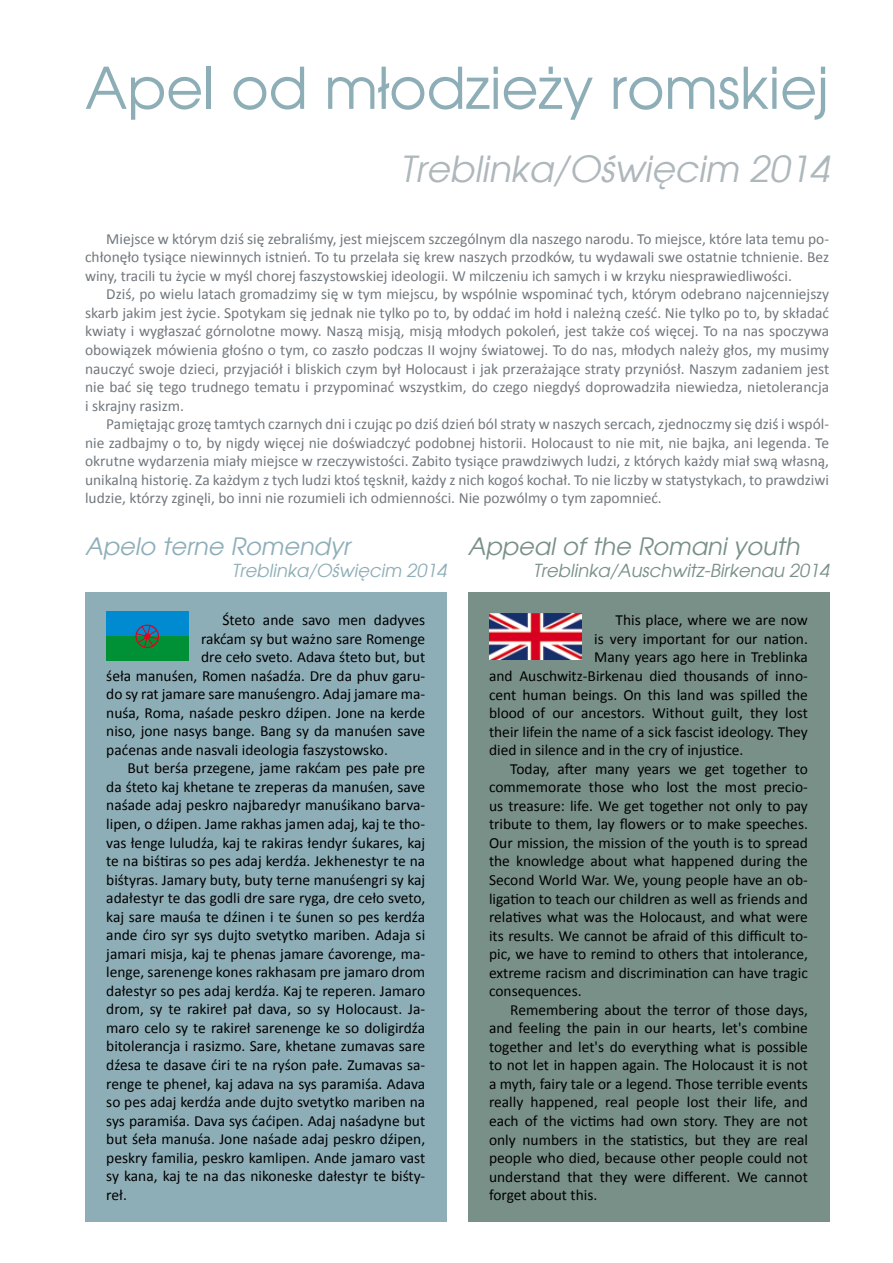
<style>
.page{position:relative;width:893px;height:1263px;background:#fff}
.page>*{position:absolute;margin:0;border:0;box-sizing:border-box;transform-origin:0 0}
.t1{font:57px "Avalon";color:#8eaeb7}
.t2{font:italic 36px "Avalon";color:#aeb7bc}
.t3{font:italic 24px "Avalon";color:#799088}
.t4{font:italic 24px "Avalon";color:#8eaeb7}
.t5{font:italic 18px "Avalon";color:#799088}
.t6{font:italic 18px "Avalon";color:#8eaeb7}
.t7{font:15.45px "Calibri";color:#000}
.t8{font:15.45px/18.6px "Calibri";color:#72787d;text-align:justify}
</style>
<div class="page">
<div style="left:468px;top:592px;width:361px;height:630px;background:#799088"></div>
<div style="left:85px;top:592px;width:361px;height:630px;background:#8eaeb7"></div>
<div style="left:106px;top:611px;width:82px;height:25px;background:#008bd0"></div>
<div style="left:106px;top:636px;width:82px;height:25px;background:#009036"></div>
<svg style="left:135px;top:624px;width:24px;height:25px"></svg>
<img style="left:489px;top:613px;width:92px;height:47px">
<h1 class="t1" style="left:85px;top:54px;width:745px">Apel od młodzieży romskiej</h1>
<h2 class="t2" style="left:400px;top:147px;width:431px">Treblinka/Oświęcim 2014</h2>
<p class="t8" style="left:85px;top:229px;width:746px;text-indent:21px">Miejsce w którym dziś się zebraliśmy, jest miejscem szczególnym dla naszego narodu. To miejsce, które lata temu po&shy;chłonęło tysiące niewinnych istnień. To tu przelała się krew naszych przodków, tu wydawali swe ostatnie tchnienie. Bez winy, tracili tu życie w myśl chorej faszystowskiej ideologii. W milczeniu ich samych i w krzyku niesprawiedliwości.</p>
<p class="t8" style="left:85px;top:284px;width:746px;text-indent:21px">Dziś, po wielu latach gromadzimy się w tym miejscu, by wspólnie wspominać tych, którym odebrano najcenniejszy skarb jakim jest życie. Spotykam się jednak nie tylko po to, by oddać im hołd i należną cześć. Nie tylko po to, by składać kwiaty i wygłaszać górnolotne mowy. Naszą misją, misją młodych pokoleń, jest także coś więcej. To na nas spoczywa obowiązek mówienia głośno o tym, co zaszło podczas II wojny światowej. To do nas, młodych należy głos, my musimy nauczyć swoje dzieci, przyjaciół i bliskich czym był Holocaust i jak przerażające straty przyniósł. Naszym zadaniem jest nie bać się tego trudnego tematu i przypominać wszystkim, do czego niegdyś doprowadziła niewiedza, nietolerancja i skrajny rasizm.</p>
<p class="t8" style="left:85px;top:414px;width:746px;text-indent:21px">Pamiętając grozę tamtych czarnych dni i czując po dziś dzień ból straty w naszych sercach, zjednoczmy się dziś i wspól&shy;nie zadbajmy o to, by nigdy więcej nie doświadczyć podobnej historii. Holocaust to nie mit, nie bajka, ani legenda. Te okrutne wydarzenia miały miejsce w rzeczywistości. Zabito tysiące prawdziwych ludzi, z których każdy miał swą własną, unikalną historię. Za każdym z tych ludzi ktoś tęsknił, każdy z nich kogoś kochał. To nie liczby w statystykach, to prawdziwi ludzie, którzy zginęli, bo inni nie rozumieli ich odmienności. Nie pozwólmy o tym zapomnieć.</p>
<h3 class="t4" style="left:85px;top:532px;width:267px">Apelo terne Romendyr</h3>
<p class="t6" style="left:232px;top:559px;width:216px">Treblinka/Oświęcim 2014</p>
<p class="t7" style="left:222px;top:610px;width:204px">Śteto ande savo men dadyves</p>
<p class="t7" style="left:201px;top:629px;width:226px">rakćam sy but ważno sare Romenge</p>
<p class="t7" style="left:201px;top:647px;width:226px">dre ceło sveto. Adava śteto but, but</p>
<p class="t7" style="left:106px;top:666px;width:320px">śeła manuśen, Romen naśadźa. Dre da phuv garu-</p>
<p class="t7" style="left:106px;top:684px;width:320px">do sy rat jamare sare manuśengro. Adaj jamare ma-</p>
<p class="t7" style="left:106px;top:703px;width:320px">nuśa, Roma, naśade peskro dźipen. Jone na kerde</p>
<p class="t7" style="left:106px;top:721px;width:320px">niso, jone nasys bange. Bang sy da manuśen save</p>
<p class="t7" style="left:106px;top:740px;width:283px">paćenas ande nasvali ideologia faszystowsko.</p>
<p class="t7" style="left:128px;top:759px;width:299px">But berśa przegene, jame rakćam pes pałe pre</p>
<p class="t7" style="left:106px;top:777px;width:320px">da śteto kaj khetane te zreperas da manuśen, save</p>
<p class="t7" style="left:106px;top:796px;width:320px">naśade adaj peskro najbaredyr manuśikano barva-</p>
<p class="t7" style="left:106px;top:814px;width:320px">lipen, o dźipen. Jame rakhas jamen adaj, kaj te tho-</p>
<p class="t7" style="left:106px;top:833px;width:320px">vas łenge luludźa, kaj te rakiras łendyr śukares, kaj</p>
<p class="t7" style="left:106px;top:851px;width:320px">te na biśtiras so pes adaj kerdźa. Jekhenestyr te na</p>
<p class="t7" style="left:106px;top:870px;width:320px">biśtyras. Jamary buty, buty terne manuśengri sy kaj</p>
<p class="t7" style="left:106px;top:888px;width:320px">adałestyr te das godli dre sare ryga, dre ceło sveto,</p>
<p class="t7" style="left:106px;top:907px;width:320px">kaj sare mauśa te dźinen i te śunen so pes kerdźa</p>
<p class="t7" style="left:106px;top:925px;width:320px">ande ćiro syr sys dujto svetytko mariben. Adaja si</p>
<p class="t7" style="left:106px;top:944px;width:320px">jamari misja, kaj te phenas jamare ćavorenge, ma-</p>
<p class="t7" style="left:106px;top:962px;width:320px">lenge, sarenenge kones rakhasam pre jamaro drom</p>
<p class="t7" style="left:106px;top:981px;width:320px">dałestyr so pes adaj kerdźa. Kaj te reperen. Jamaro</p>
<p class="t7" style="left:106px;top:1000px;width:320px">drom, sy te rakireł pał dava, so sy Holocaust. Ja-</p>
<p class="t7" style="left:106px;top:1018px;width:320px">maro celo sy te rakireł sarenenge ke so doligirdźa</p>
<p class="t7" style="left:106px;top:1037px;width:320px">bitolerancja i rasizmo. Sare, khetane zumavas sare</p>
<p class="t7" style="left:106px;top:1055px;width:320px">dźesa te dasave ćiri te na ryśon pałe. Zumavas sa-</p>
<p class="t7" style="left:106px;top:1074px;width:320px">renge te pheneł, kaj adava na sys paramiśa. Adava</p>
<p class="t7" style="left:106px;top:1092px;width:320px">so pes adaj kerdźa ande dujto svetytko mariben na</p>
<p class="t7" style="left:106px;top:1111px;width:320px">sys paramiśa. Dava sys ćaćipen. Adaj naśadyne but</p>
<p class="t7" style="left:106px;top:1129px;width:320px">but śeła manuśa. Jone naśade adaj peskro dźipen,</p>
<p class="t7" style="left:106px;top:1148px;width:320px">peskry familia, peskro kamlipen. Ande jamaro vast</p>
<p class="t7" style="left:106px;top:1166px;width:320px">sy kana, kaj te na das nikoneske dałestyr te biśty-</p>
<p class="t7" style="left:106px;top:1185px;width:22px">reł.</p>
<h3 class="t3" style="left:468px;top:532px;width:333px">Appeal of the Romani youth</h3>
<p class="t5" style="left:533px;top:559px;width:298px">Treblinka/Auschwitz-Birkenau 2014</p>
<p class="t7" style="left:615px;top:611px;width:194px">This place, where we are now</p>
<p class="t7" style="left:594px;top:629px;width:215px">is very important for our nation.</p>
<p class="t7" style="left:594px;top:648px;width:215px">Many years ago here in Treblinka</p>
<p class="t7" style="left:489px;top:666px;width:320px">and Auschwitz-Birkenau died thousands of inno-</p>
<p class="t7" style="left:489px;top:685px;width:320px">cent human beings. On this land was spilled the</p>
<p class="t7" style="left:489px;top:703px;width:320px">blood of our ancestors. Without guilt, they lost</p>
<p class="t7" style="left:489px;top:722px;width:320px">their lifein the name of a sick fascist ideology. They</p>
<p class="t7" style="left:489px;top:740px;width:256px">died in silence and in the cry of injustice.</p>
<p class="t7" style="left:510px;top:759px;width:299px">Today, after many years we get together to</p>
<p class="t7" style="left:489px;top:777px;width:320px">commemorate those who lost the most precio-</p>
<p class="t7" style="left:489px;top:796px;width:320px">us treasure: life. We get together not only to pay</p>
<p class="t7" style="left:489px;top:815px;width:320px">tribute to them, lay flowers or to make speeches.</p>
<p class="t7" style="left:489px;top:833px;width:320px">Our mission, the mission of the youth is to spread</p>
<p class="t7" style="left:489px;top:852px;width:320px">the knowledge about what happened during the</p>
<p class="t7" style="left:489px;top:870px;width:320px">Second World War. We, young people have an ob-</p>
<p class="t7" style="left:489px;top:889px;width:320px">ligation to teach our children as well as friends and</p>
<p class="t7" style="left:489px;top:907px;width:320px">relatives what was the Holocaust, and what were</p>
<p class="t7" style="left:489px;top:926px;width:320px">its results. We cannot be afraid of this difficult to-</p>
<p class="t7" style="left:489px;top:944px;width:320px">pic, we have to remind to others that intolerance,</p>
<p class="t7" style="left:489px;top:963px;width:320px">extreme racism and discrimination can have tragic</p>
<p class="t7" style="left:489px;top:981px;width:94px">consequences.</p>
<p class="t7" style="left:510px;top:1000px;width:299px">Remembering about the terror of those days,</p>
<p class="t7" style="left:489px;top:1018px;width:320px">and feeling the pain in our hearts, let's combine</p>
<p class="t7" style="left:489px;top:1037px;width:320px">together and let's do everything what is possible</p>
<p class="t7" style="left:489px;top:1056px;width:320px">to not let in happen again. The Holocaust it is not</p>
<p class="t7" style="left:489px;top:1074px;width:320px">a myth, fairy tale or a legend. Those terrible events</p>
<p class="t7" style="left:489px;top:1093px;width:320px">really happened, real people lost their life, and</p>
<p class="t7" style="left:489px;top:1111px;width:320px">each of the victims had own story. They are not</p>
<p class="t7" style="left:489px;top:1130px;width:320px">only numbers in the statistics, but they are real</p>
<p class="t7" style="left:489px;top:1148px;width:320px">people who died, because other people could not</p>
<p class="t7" style="left:489px;top:1167px;width:320px">understand that they were different. We cannot</p>
<p class="t7" style="left:489px;top:1185px;width:110px">forget about this.</p>
</div>
